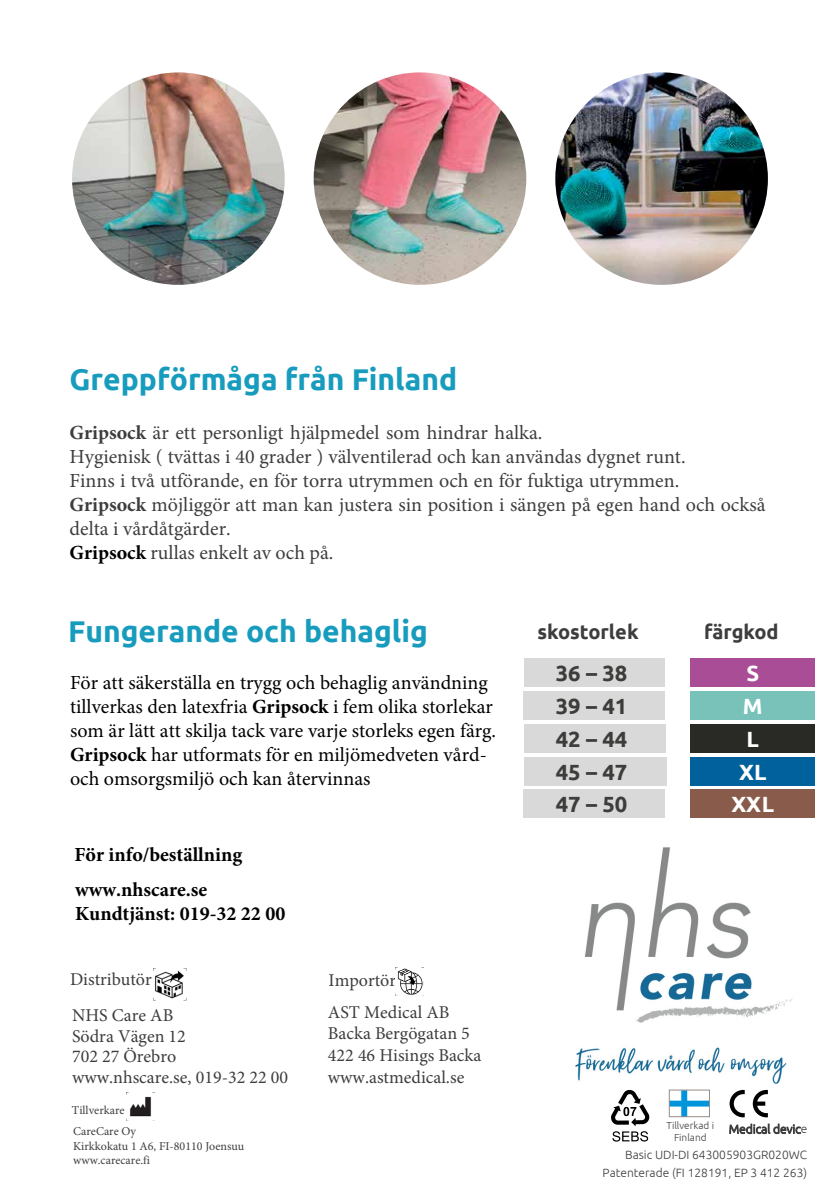
<style>
.page{position:relative;width:840px;height:1191px;background:#fff}
.page>*{position:absolute;margin:0;border:0;box-sizing:border-box;transform-origin:0 0}
.t1{font:700 30px "Ubuntu";color:#189cbe}
.t2{font:700 22px/32.8px "Ubuntu";color:#3d3d3b;text-align:justify}
.t3{font:700 22px/32.8px "Ubuntu";color:#fff;text-align:center}
.t4{font:20px/24px "Minion Pro";color:#3d3d3d}
.t5{font:20px/24px "Minion Pro";color:#000}
.t6{font:700 20px/34.6px "Minion Pro";color:#000}
.t7{font:700 20px "Ubuntu";color:#3d3d3d}
.t8{font:18px/20.8px "Minion Pro";color:#3d3d3d}
.t9{font:300 12px/17.4px "Ubuntu";color:#3d3d3d;text-align:right}
.t10{font:12px/21px "Minion Pro";color:#3d3d3d}
.t11{font:300 10px/12px "Ubuntu";color:#3d3d3d;text-align:center}
.t12{font:9.8px/11px "Arial";color:#000}
.s1{font-weight:700}
.s2{font-weight:700;color:#000}
</style>
<div class="page">
<svg style="left:611px;top:1090px;width:38px;height:51px"></svg>
<svg style="left:668px;top:1092px;width:40px;height:25px"></svg>
<div style="left:668px;top:1090px;width:41px;height:26px;border:1px solid #968c86"></div>
<svg style="left:729px;top:1090px;width:15px;height:27px"></svg>
<svg style="left:752px;top:1090px;width:15px;height:27px"></svg>
<img style="left:72px;top:72px;width:212px;height:213px;border-radius:106px">
<img style="left:313px;top:72px;width:213px;height:213px;border-radius:106px">
<img style="left:555px;top:72px;width:212px;height:213px;border-radius:105px">
<div style="left:524px;top:658px;width:140px;height:28px;background:#d9d9d9"></div>
<div style="left:523px;top:691px;width:141px;height:28px;background:#d9d9d9"></div>
<div style="left:524px;top:724px;width:141px;height:28px;background:#d9d9d9"></div>
<div style="left:523px;top:757px;width:143px;height:28px;background:#d9d9d9"></div>
<div style="left:523px;top:789px;width:141px;height:28px;background:#d9d9d9"></div>
<div style="left:690px;top:658px;width:124px;height:28px;background:#a84d96"></div>
<div style="left:690px;top:691px;width:124px;height:28px;background:#78c2ba"></div>
<div style="left:690px;top:724px;width:124px;height:28px;background:#292926"></div>
<div style="left:690px;top:757px;width:124px;height:28px;background:#00619c"></div>
<div style="left:690px;top:789px;width:124px;height:28px;background:#895b4a"></div>
<img style="left:575px;top:848px;width:217px;height:235px">
<img style="left:395px;top:968px;width:28px;height:27px">
<img style="left:126px;top:1092px;width:28px;height:28px">
<img style="left:154px;top:968px;width:32px;height:33px">
<p class="t1" style="left:69px;top:361px;width:389px">Greppförmåga från Finland</p>
<p class="t4" style="left:69px;top:420px;width:697px"><span class="s1">Gripsock</span> är ett personligt hjälpmedel som hindrar halka.<br>Hygienisk ( tvättas i 40 grader ) välventilerad och kan användas dygnet runt.<br>Finns i två utförande, en för torra utrymmen och en för fuktiga utrymmen.<br><span class="s1">Gripsock</span> möjliggör att man kan justera sin position i sängen på egen hand och också delta i vårdåtgärder.<br><span class="s2">Gripsock</span> rullas enkelt av och på.</p>
<p class="t1" style="left:68px;top:613px;width:361px">Fungerande och behaglig</p>
<p class="t5" style="left:70px;top:671px;width:427px">För att säkerställa en trygg och behaglig användning tillverkas den latexfria <span class="s1">Gripsock</span> i fem olika storlekar som är lätt att skilja tack vare varje storleks egen färg.<br><span class="s1">Gripsock</span> har utformats för en miljömedveten vård&shy;och omsorgsmiljö och kan återvinnas</p>
<p class="t6" style="left:74px;top:837px;width:169px">För info/beställning www.nhscare.se</p>
<p class="t6" style="left:75px;top:896px;width:211px">Kundtjänst: 019-32 22 00</p>
<p class="t8" style="left:70px;top:969px;width:83px">Distributör</p>
<p class="t8" style="left:328px;top:964px;width:123px;line-height:31.6px">Importör<br>AST Medical AB</p>
<p class="t8" style="left:328px;top:1023px;width:155px;line-height:21.6px">Backa Bergögatan 5<br>422 46 Hisings Backa www.astmedical.se</p>
<p class="t10" style="left:72px;top:1100px;width:66px">Tillverkare<br>CareCare Oy</p>
<p class="t10" style="left:73px;top:1138px;width:172px;line-height:14.4px">Kirkkokatu 1 A6, FI-80110 Joensuu www.carecare.fi</p>
<p class="t8" style="left:72px;top:1004px;width:217px">NHS Care AB<br>Södra Vägen 12<br>702 27 Örebro www.nhscare.se, 019-32 22 00</p>
<p class="t7" style="left:537px;top:619px;width:103px">skostorlek</p>
<p class="t7" style="left:703px;top:619px;width:76px">färgkod</p>
<p class="t2" style="left:555px;top:656px;width:73px">36 – 38<br>39 – 41<br>42 – 44<br>45 – 47<br>47 – 50</p>
<p class="t3" style="left:731px;top:656px;width:44px">S<br>M<br>L<br>XL<br>XXL</p>
<p class="t12" style="left:663px;top:1118px;width:49px">Valmistettu<br>Suomessa</p>
<p class="t11" style="left:666px;top:1118px;width:49px">Tillverkad i<br>Finland</p>
<p class="t9" style="left:728px;top:1120px;width:80px">Medical device</p>
<p class="t9" style="left:602px;top:1145px;width:206px">Basic UDI-DI 643005903GR020WC<br>Patenterade (FI 128191, EP 3 412 263)</p>
</div>
